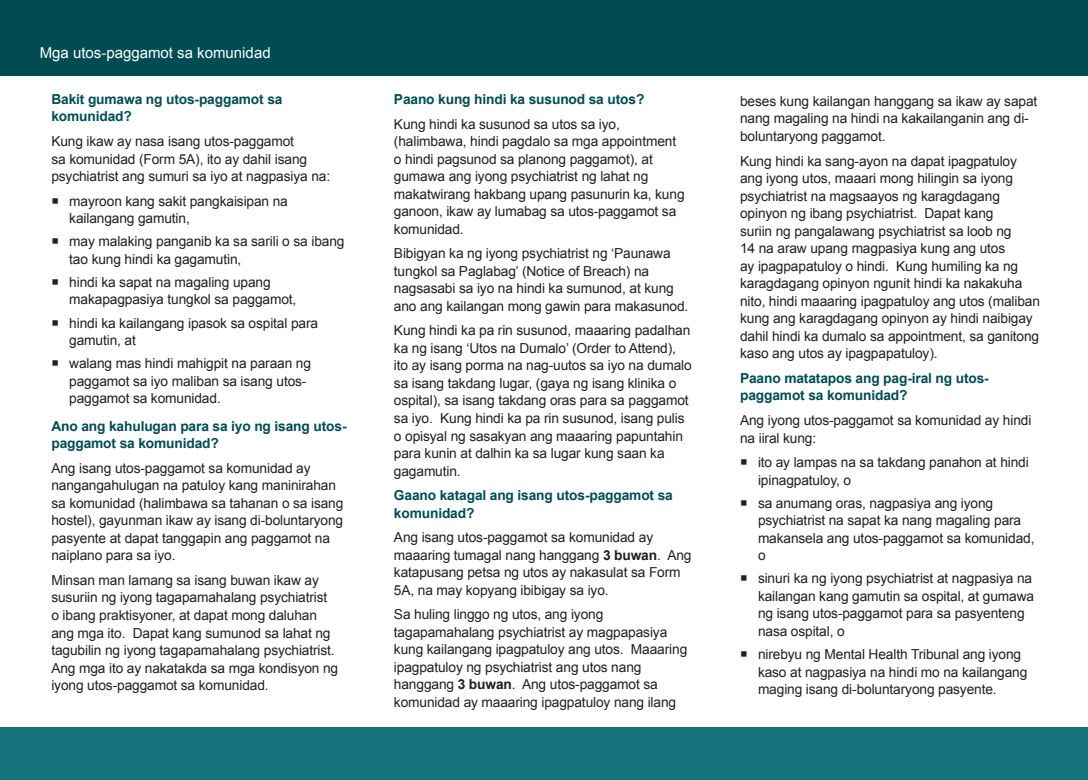
<style>
.page{position:relative;width:1088px;height:780px;background:#fff}
.page>*{position:absolute;margin:0;border:0;box-sizing:border-box;transform-origin:0 0}
.t1{font:15px "Arial";color:#fff}
.TEXT{font:13.75px/17.5px "Arial";letter-spacing:-.01em;color:#231f20}
.TEXT-2{font:700 13.75px/17.5px "Arial";letter-spacing:-.01em;color:#004c53}
.s1{font-weight:700}
</style>
<div class="page">
<div style="left:0;top:0;width:1088px;height:75px;background:#004c53"></div>
<div style="left:0;top:727px;width:1088px;height:53px;background:#14727b"></div>
<p class="t1" style="left:40px;top:43px;width:232px">Mga utos-paggamot sa komunidad</p>
<p class="TEXT-2" style="left:51px;top:91px;width:233px">Bakit gumawa ng utos-paggamot sa komunidad?</p>
<p class="TEXT" style="left:51px;top:133px;width:280px">Kung ikaw ay nasa isang utos-paggamot<br>sa komunidad (Form 5A), ito ay dahil isang psychiatrist ang sumuri sa iyo at nagpasiya na:</p>
<p class="TEXT" style="left:69px;top:192px;width:220px">mayroon kang sakit pangkaisipan na kailangang gamutin,</p>
<p class="TEXT" style="left:69px;top:233px;width:277px">may malaking panganib ka sa sarili o sa ibang tao kung hindi ka gagamutin,</p>
<p class="TEXT" style="left:69px;top:273px;width:229px">hindi ka sapat na magaling upang makapagpasiya tungkol sa paggamot,</p>
<p class="TEXT" style="left:69px;top:314px;width:250px">hindi ka kailangang ipasok sa ospital para gamutin, at</p>
<p class="TEXT" style="left:69px;top:355px;width:243px">walang mas hindi mahigpit na paraan ng paggamot sa iyo maliban sa isang utos&shy;paggamot sa komunidad.</p>
<p class="TEXT-2" style="left:51px;top:417px;width:297px">Ano ang kahulugan para sa iyo ng isang utos&shy;paggamot sa komunidad?</p>
<p class="TEXT" style="left:51px;top:459px;width:294px">Ang isang utos-paggamot sa komunidad ay nangangahulugan na patuloy kang maninirahan sa komunidad (halimbawa sa tahanan o sa isang hostel), gayunman ikaw ay isang di-boluntaryong pasyente at dapat tanggapin ang paggamot na naiplano para sa iyo.</p>
<p class="TEXT" style="left:51px;top:571px;width:288px">Minsan man lamang sa isang buwan ikaw ay susuriin ng iyong tagapamahalang psychiatrist o ibang praktisyoner, at dapat mong daluhan ang mga ito. Dapat kang sumunod sa lahat ng tagubilin ng iyong tagapamahalang psychiatrist.<br>Ang mga ito ay nakatakda sa mga kondisyon ng iyong utos-paggamot sa komunidad.</p>
<p class="TEXT-2" style="left:394px;top:91px;width:252px">Paano kung hindi ka susunod sa utos?</p>
<p class="TEXT" style="left:394px;top:115px;width:292px">Kung hindi ka susunod sa utos sa iyo, (halimbawa, hindi pagdalo sa mga appointment o hindi pagsunod sa planong paggamot), at gumawa ang iyong psychiatrist ng lahat ng makatwirang hakbang upang pasunurin ka, kung ganoon, ikaw ay lumabag sa utos-paggamot sa komunidad.</p>
<p class="TEXT" style="left:394px;top:245px;width:296px">Bibigyan ka ng iyong psychiatrist ng ‘Paunawa tungkol sa Paglabag’ (Notice of Breach) na nagsasabi sa iyo na hindi ka sumunod, at kung ano ang kailangan mong gawin para makasunod.</p>
<p class="TEXT" style="left:394px;top:322px;width:299px">Kung hindi ka pa rin susunod, maaaring padalhan ka ng isang ‘Utos na Dumalo’ (Order to Attend), ito ay isang porma na nag-uutos sa iyo na dumalo sa isang takdang lugar, (gaya ng isang klinika o ospital), sa isang takdang oras para sa paggamot sa iyo. Kung hindi ka pa rin susunod, isang pulis o opisyal ng sasakyan ang maaaring papuntahin para kunin at dalhin ka sa lugar kung saan ka gagamutin.</p>
<p class="TEXT-2" style="left:394px;top:487px;width:280px">Gaano katagal ang isang utos-paggamot sa komunidad?</p>
<p class="TEXT" style="left:394px;top:528px;width:299px">Ang isang utos-paggamot sa komunidad ay maaaring tumagal nang hanggang <span class="s1">3 buwan</span>. Ang katapusang petsa ng utos ay nakasulat sa Form 5A, na may kopyang ibibigay sa iyo.</p>
<p class="TEXT" style="left:394px;top:606px;width:295px">Sa huling linggo ng utos, ang iyong tagapamahalang psychiatrist ay magpapasiya kung kailangang ipagpatuloy ang utos. Maaaring ipagpatuloy ng psychiatrist ang utos nang hanggang <span class="s1">3 buwan</span>. Ang utos-paggamot sa komunidad ay maaaring ipagpatuloy nang ilang</p>
<p class="TEXT" style="left:740px;top:92px;width:299px">beses kung kailangan hanggang sa ikaw ay sapat nang magaling na hindi na kakailanganin ang di&shy;boluntaryong paggamot.</p>
<p class="TEXT" style="left:740px;top:152px;width:301px">Kung hindi ka sang-ayon na dapat ipagpatuloy ang iyong utos, maaari mong hilingin sa iyong psychiatrist na magsaayos ng karagdagang opinyon ng ibang psychiatrist. Dapat kang<br>suriin ng pangalawang psychiatrist sa loob ng<br>14 na araw upang magpasiya kung ang utos<br>ay ipagpapatuloy o hindi. Kung humiling ka ng karagdagang opinyon ngunit hindi ka nakakuha nito, hindi maaaring ipagpatuloy ang utos (maliban kung ang karagdagang opinyon ay hindi naibigay dahil hindi ka dumalo sa appointment, sa ganitong kaso ang utos ay ipagpapatuloy).</p>
<p class="TEXT-2" style="left:740px;top:370px;width:250px">Paano matatapos ang pag-iral ng utos&shy;paggamot sa komunidad?</p>
<p class="TEXT" style="left:740px;top:411px;width:293px">Ang iyong utos-paggamot sa komunidad ay hindi na iiral kung:</p>
<p class="TEXT" style="left:758px;top:453px;width:272px">ito ay lampas na sa takdang panahon at hindi ipinagpatuloy, o</p>
<p class="TEXT" style="left:758px;top:494px;width:278px">sa anumang oras, nagpasiya ang iyong psychiatrist na sapat ka nang magaling para makansela ang utos-paggamot sa komunidad, o</p>
<p class="TEXT" style="left:758px;top:570px;width:278px">sinuri ka ng iyong psychiatrist at nagpasiya na kailangan kang gamutin sa ospital, at gumawa ng isang utos-paggamot para sa pasyenteng nasa ospital, o</p>
<p class="TEXT" style="left:758px;top:645px;width:271px">nirebyu ng Mental Health Tribunal ang iyong kaso at nagpasiya na hindi mo na kailangang maging isang di-boluntaryong pasyente.</p>
</div>
